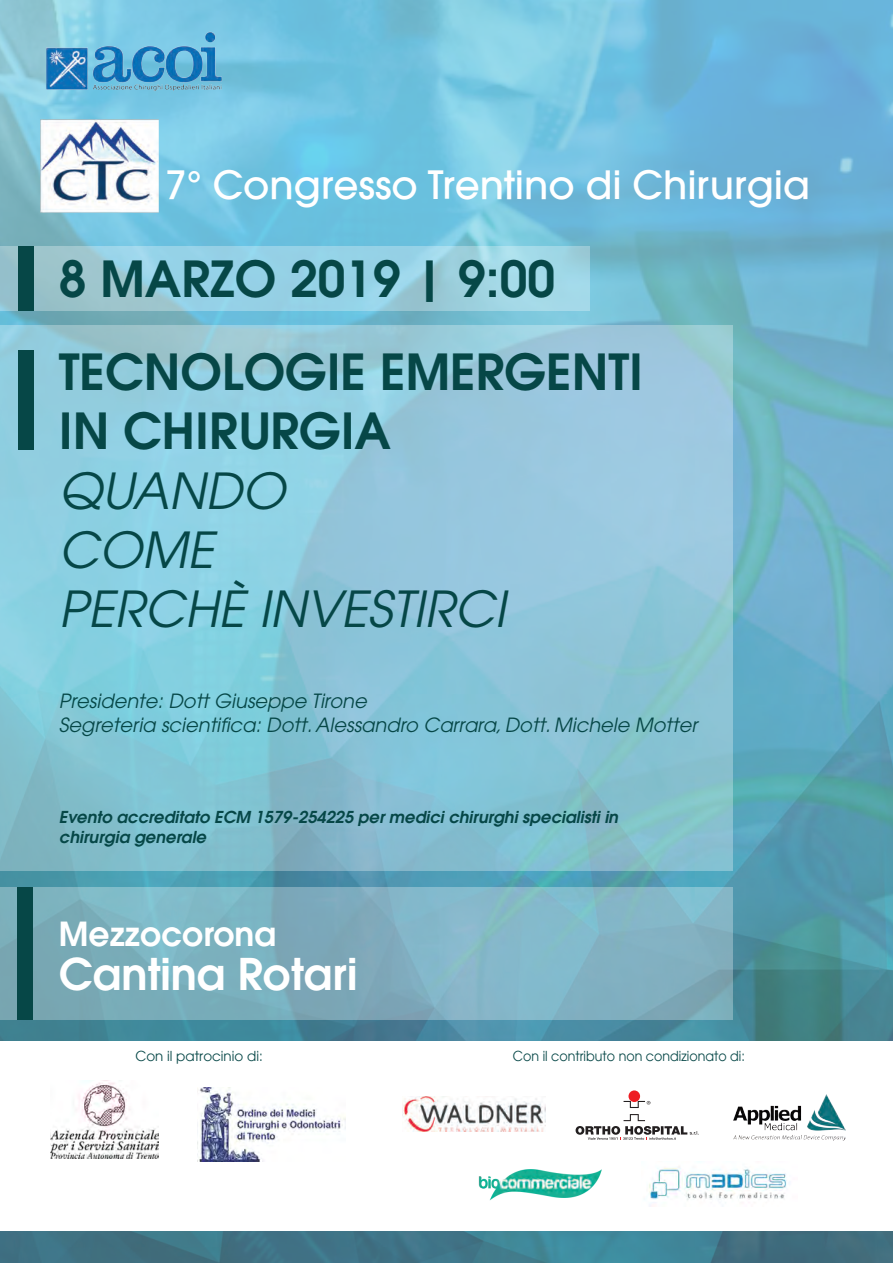
<style>
.page{position:relative;width:893px;height:1263px;background:#fff}
.page>*{position:absolute;margin:0;border:0;box-sizing:border-box;transform-origin:0 0}
.t1{font:600 49.35px/59.2px "Avant Garde";color:#064747}
.t2{font:italic 49.35px/59.2px "Avant Garde";color:#064747}
.t3{font:600 43.35px "Avant Garde";color:#fff}
.t4{font:500 39px "Avant Garde";color:#fff}
.t5{font:600 33px "Avant Garde";color:#fff}
.t6{font:italic 19.5px/23.4px "Avant Garde";color:#064747}
.t7{font:italic 600 16.35px/19.6px "Avant Garde";color:#064747}
.t8{font:13.5px "Avant Garde";color:#064747;scale:.94 1}
.t9{font:13.5px "Avant Garde";color:#064747}
</style>
<div class="page">
<img style="left:0;top:0;width:893px;height:1263px">
<svg style="left:0;top:325px;width:733px;height:545px;background:#8dc7d9"></svg>
<svg style="left:0;top:246px;width:590px;height:65px;background:#9acfdf"></svg>
<svg style="left:0;top:888px;width:733px;height:132px;background:#7eb0c0"></svg>
<div style="left:18px;top:246px;width:15px;height:65px;background:#064747"></div>
<div style="left:17px;top:888px;width:16px;height:132px;background:#064747"></div>
<div style="left:18px;top:350px;width:15px;height:100px;background:#064747"></div>
<div style="left:0;top:1041px;width:893px;height:190px;background:#fff"></div>
<img style="left:51px;top:1082px;width:108px;height:76px">
<img style="left:41px;top:120px;width:117px;height:92px">
<img style="left:197px;top:1087px;width:148px;height:74px">
<img style="left:403px;top:1096px;width:142px;height:36px">
<img style="left:733px;top:1095px;width:112px;height:45px">
<svg style="left:624px;top:1101px;width:26px;height:7px"></svg>
<div style="left:628px;top:1090px;width:12px;height:12px;background:#ee1d23;border-radius:50%"></div>
<svg style="left:576px;top:1114px;width:122px;height:26px"></svg>
<img style="left:41px;top:28px;width:186px;height:67px">
<img style="left:649px;top:1161px;width:141px;height:40px">
<img style="left:478px;top:1169px;width:124px;height:32px">
<h3 class="t4" style="left:165px;top:160px;width:647px">7° Congresso Trentino di Chirurgia</h3>
<h1 class="t1" style="left:59px;top:249px;width:498px">8 MARZO 2019 | 9:00</h1>
<h1 class="t1" style="left:59px;top:341px;width:586px">TECNOLOGIE EMERGENTI<br>IN CHIRURGIA</h1>
<h1 class="t2" style="left:59px;top:461px;width:448px">QUANDO<br>COME<br>PERCHÈ INVESTIRCI</h1>
<p class="t6" style="left:59px;top:690px;width:640px">Presidente: Dott Giuseppe Tirone<br>Segreteria scientifica: Dott. Alessandro Carrara, Dott. Michele Motter</p>
<p class="t7" style="left:59px;top:807px;width:561px">Evento accreditato ECM 1579-254225 per medici chirurghi specialisti in chirurgia generale</p>
<h3 class="t5" style="left:59px;top:912px;width:219px">Mezzocorona</h3>
<h2 class="t3" style="left:59px;top:946px;width:300px">Cantina Rotari</h2>
<p class="t9" style="left:135px;top:1048px;width:129px">Con il patrocinio di:</p>
<p class="t8" style="left:513px;top:1048px;width:249px">Con il contributo non condizionato di:</p>
</div>
